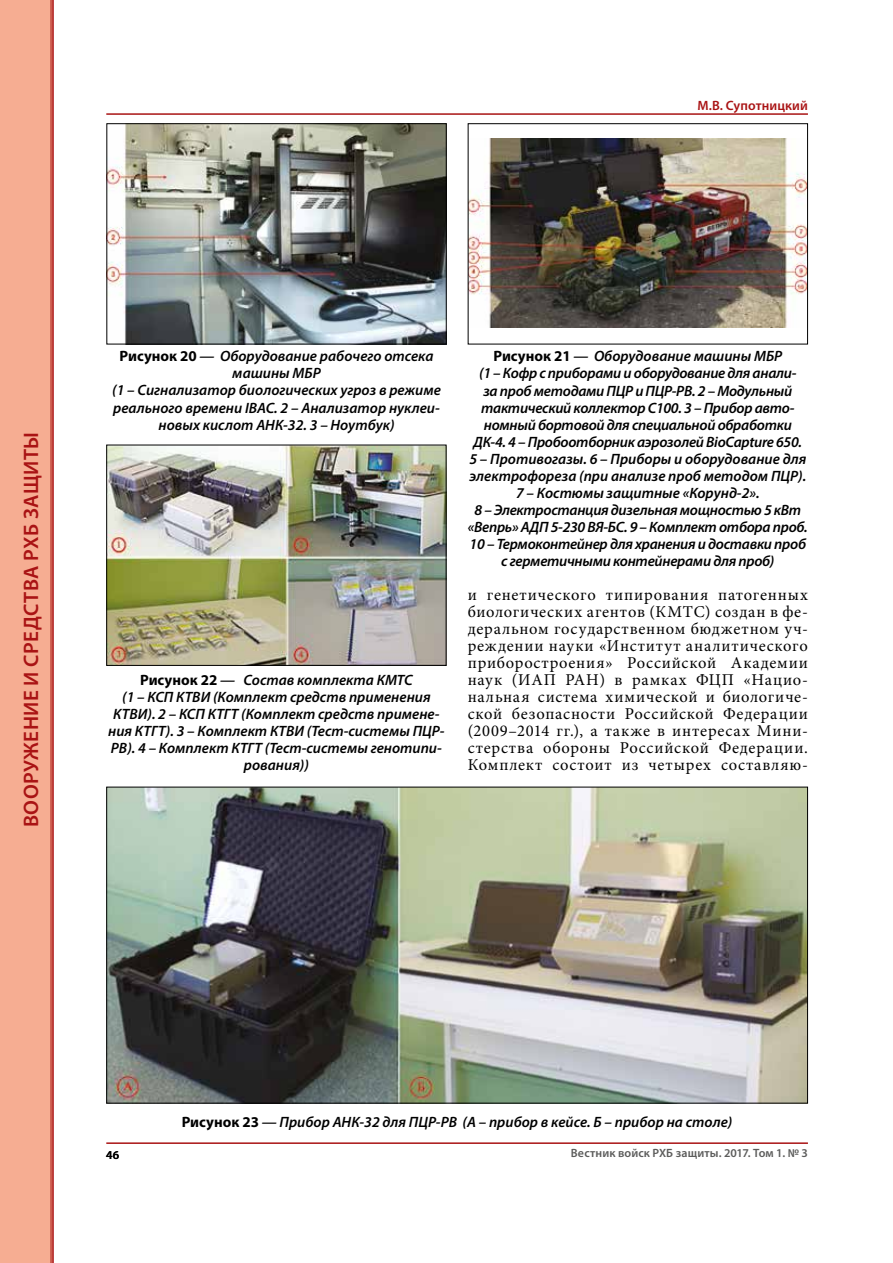
<style>
.page{position:relative;width:893px;height:1263px;background:#fff}
.page>*{position:absolute;margin:0;border:0;box-sizing:border-box;transform-origin:0 0}
.t1{font:600 21px "Myriad Pro";letter-spacing:.02em;color:#a91314}
.t2{font:16.5px/17px "Minion Pro";letter-spacing:.05em;color:#000;text-align:justify}
.t3{font:italic 600 15px/17px "Myriad Pro";letter-spacing:-.02em;color:#000;text-align:center}
.t4{font:italic 600 15px/17px "Myriad Pro";color:#000;text-align:center}
.t5{font:600 13.5px "Myriad Pro";letter-spacing:.01em;color:#a91314}
.t6{font:600 12px "Myriad Pro";letter-spacing:.01em;color:#5c5c5b}
.t7{font:600 12px "Myriad Pro";color:#000}
.s1{font-weight:700;font-style:normal}
</style>
<div class="page">
<hr style="left:106px;top:1142px;width:702px;height:2px;background:#a91314">
<hr style="left:106px;top:113px;width:702px;height:2px;background:#a91314">
<svg style="left:51px;top:0;width:3px;height:1263px;background:#c14943"></svg>
<div style="left:0;top:0;width:51px;height:1263px;background:#f6ad92"></div>
<img style="left:108px;top:125px;width:337px;height:217px">
<div style="left:106px;top:123px;width:341px;height:221px;border:1px solid #000"></div>
<img style="left:470px;top:139px;width:336px;height:188px">
<div style="left:468px;top:123px;width:340px;height:221px;border:1px solid #000"></div>
<img style="left:108px;top:447px;width:336px;height:217px">
<div style="left:106px;top:445px;width:340px;height:221px;border:1px solid #000"></div>
<img style="left:108px;top:789px;width:698px;height:312px">
<p class="t5" style="left:697px;top:96px;width:112px">М.В. Супотницкий</p>
<h1 class="t1" style="left:18px;top:827px;width:397px;rotate:-90deg">ВООРУЖЕНИЕ И СРЕДСТВА РХБ ЗАЩИТЫ</h1>
<p class="t4" style="left:112px;top:348px;width:330px"><span class="s1">Рисунок 20</span> — Оборудование рабочего отсека машины МБР<br>(1 – Сигнализатор биологических угроз в режиме реального времени IBAC. 2 – Анализатор нуклеи&shy;новых кислот АНК-32. 3 – Ноутбук)</p>
<p class="t3" style="left:468px;top:348px;width:341px"><span class="s1">Рисунок 21</span> — Оборудование машины МБР<br>(1 – Кофр с приборами и оборудование для анали-<br>за проб методами ПЦР и ПЦР-РВ. 2 – Модульный тактический коллектор C100. 3 – Прибор авто&shy;номный бортовой для специальной обработки ДК-4. 4 – Пробоотборник аэрозолей BioCapture 650.<br>5 – Противогазы. 6 – Приборы и оборудование для электрофореза (при анализе проб методом ПЦР).<br>7 – Костюмы защитные «Корунд-2».<br>8 – Электростанция дизельная мощностью 5 кВт «Вепрь» АДП 5-230 ВЯ-БС. 9 – Комплект отбора проб.<br>10 – Термоконтейнер для хранения и доставки проб с герметичными контейнерами для проб)</p>
<p class="t4" style="left:108px;top:671px;width:338px"><span class="s1">Рисунок 22</span> — Состав комплекта КМТС<br>(1 – КСП КТВИ (Комплект средств применения КТВИ). 2 – КСП КТГТ (Комплект средств примене&shy;ния КТГТ). 3 – Комплект КТВИ (Тест-системы ПЦР-РВ). 4 – Комплект КТГТ (Тест-системы генотипи&shy;рования))</p>
<p class="t2" style="left:468px;top:586px;width:342px">и генетического типирования патогенных биологических агентов (КМТС) создан в фе&shy;деральном государственном бюджетном уч&shy;реждении науки «Институт аналитического приборостроения» Российской Академии наук (ИАП РАН) в рамках ФЦП «Нацио&shy;нальная система химической и биологиче&shy;ской безопасности Российской Федерации (2009–2014 гг.), а также в интересах Мини&shy;стерства обороны Российской Федерации.<br>Комплект состоит из четырех составляю-</p>
<p class="t4" style="left:182px;top:1113px;width:552px"><span class="s1">Рисунок 23</span> — Прибор АНК-32 для ПЦР-РВ (А – прибор в кейсе. Б – прибор на столе)</p>
<p class="t7" style="left:106px;top:1147px;width:14px">46</p>
<p class="t6" style="left:571px;top:1145px;width:239px">Вестник войск РХБ защиты. 2017. Том 1. № 3</p>
</div>
